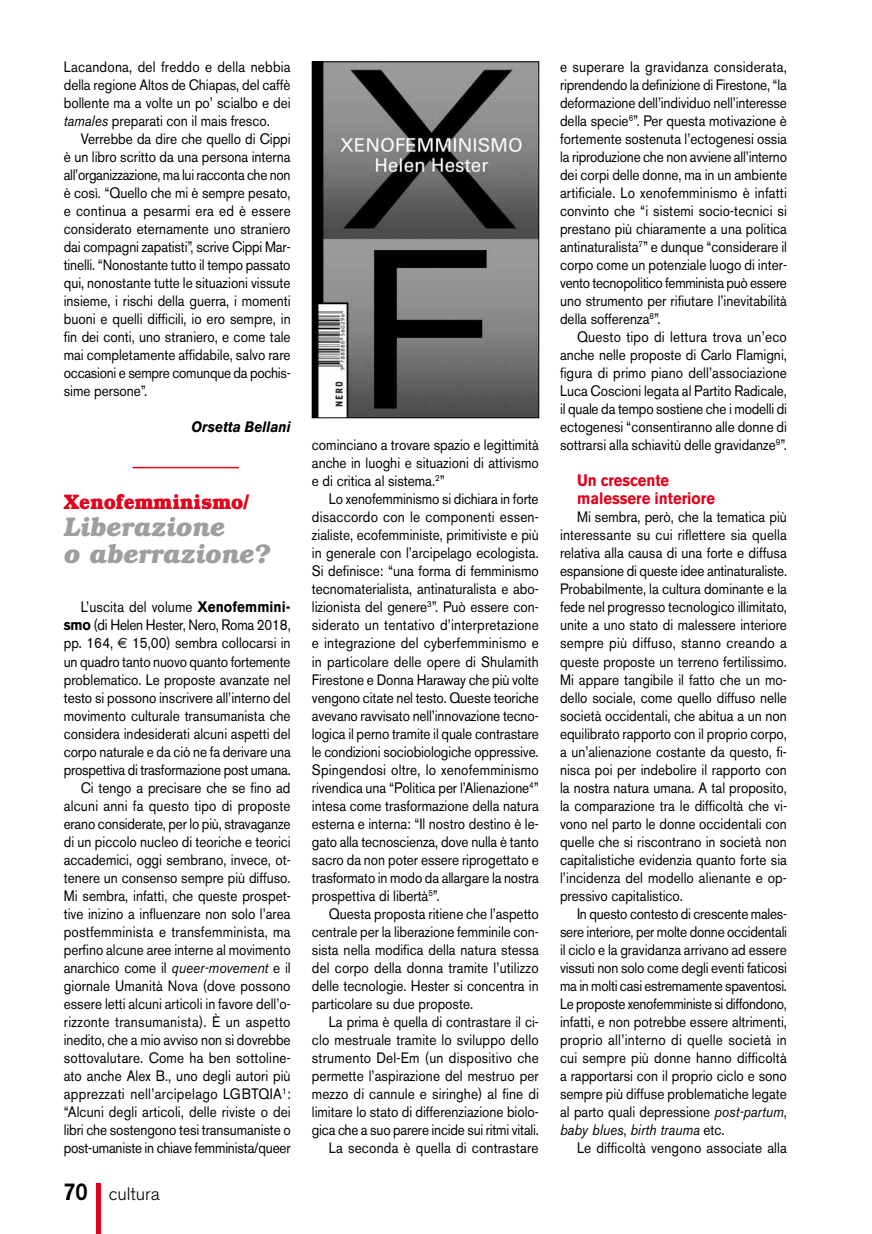
<style>
.page{position:relative;width:872px;height:1234px;background:#fff}
.page>*{position:absolute;margin:0;border:0;box-sizing:border-box;transform-origin:0 0}
.t1{font:italic 700 27px/27px "Bookman";color:#9c9e9f;scale:.91 1}
.t2{font:700 21px "Bookman";color:#e2001a;scale:.95 1}
.t3{font:300 18px "Akzidenz Grotesk BE";color:#000}
.t4{font:700 16.5px/18px "Akzidenz Grotesk BE";color:#e2001a;scale:.9 1}
.t5{font:15px/18px "Akzidenz Grotesk BE";color:#000;text-align:justify;scale:.9 1}
.t6{font:italic 700 15px "Akzidenz Grotesk BE";color:#000;scale:.9 1}
.s1{font-style:italic}
.s2{font-weight:700}
.s3{font-family:"Euro Sans"}
.s4{font-weight:500;font-size:24.15px}
</style>
<div class="page">
<hr style="left:96px;top:1182px;width:4px;height:51px;background:#e2001a">
<hr style="left:133px;top:466px;width:106px;height:2px;background:#e2001a">
<img style="left:314px;top:63px;width:223px;height:353px">
<div style="left:312px;top:61px;width:227px;height:357px;border:1px solid #000"></div>
<p class="t5" style="left:64px;top:58px;width:254px">Lacandona, del freddo e della nebbia della regione Altos de Chiapas, del caffè bollente ma a volte un po’ scialbo e dei <span class="s1">tamales</span> preparati con il mais fresco.</p>
<p class="t5" style="left:64px;top:130px;width:254px;text-indent:17px">Verrebbe da dire che quello di Cippi è un libro scritto da una persona interna all’organizzazione, ma lui racconta che non è così. “Quello che mi è sempre pesato, e continua a pesarmi era ed è essere considerato eternamente uno straniero dai compagni zapatisti”, scrive Cippi Mar&shy;tinelli. “Nonostante tutto il tempo passato qui, nonostante tutte le situazioni vissute insieme, i rischi della guerra, i momenti buoni e quelli difficili, io ero sempre, in fin dei conti, uno straniero, e come tale mai completamente affidabile, salvo rare occasioni e sempre comunque da pochis&shy;sime persone”.</p>
<p class="t6" style="left:192px;top:418px;width:112px">Orsetta Bellani</p>
<h2 class="t2" style="left:64px;top:488px;width:196px">Xenofemminismo/</h2>
<h1 class="t1" style="left:64px;top:512px;width:229px">Liberazione<br>o aberrazione?</h1>
<p class="t5" style="left:64px;top:598px;width:254px;text-align:right">L’uscita del volume <span class="s2">Xenofemmini&shy;smo</span> (di Helen Hester, Nero, Roma 2018, pp. 164, <span class="s3">€</span> 15,00) sembra collocarsi in un quadro tanto nuovo quanto fortemente problematico. Le proposte avanzate nel testo si possono inscrivere all’interno del movimento culturale transumanista che considera indesiderati alcuni aspetti del corpo naturale e da ciò ne fa derivare una prospettiva di trasformazione post umana.<br>Ci tengo a precisare che se fino ad alcuni anni fa questo tipo di proposte erano considerate, per lo più, stravaganze di un piccolo nucleo di teoriche e teorici accademici, oggi sembrano, invece, ot&shy;tenere un consenso sempre più diffuso.<br>Mi sembra, infatti, che queste prospet&shy;tive inizino a influenzare non solo l’area postfemminista e transfemminista, ma perfino alcune aree interne al movimento anarchico come il <span class="s1">queer-movement</span> e il giornale Umanità Nova (dove possono essere letti alcuni articoli in favore dell’o&shy;rizzonte transumanista). È un aspetto inedito, che a mio avviso non si dovrebbe sottovalutare. Come ha ben sottoline&shy;ato anche Alex B., uno degli autori più apprezzati nell’arcipelago LGBTQIA<sup>1</sup>: “Alcuni degli articoli, delle riviste o dei libri che sostengono tesi transumaniste o post-umaniste in chiave femminista/queer</p>
<p class="t3" style="left:64px;top:1183px;width:98px"><span class="s4">70</span> cultura</p>
<p class="t5" style="left:312px;top:436px;width:253px">cominciano a trovare spazio e legittimità anche in luoghi e situazioni di attivismo e di critica al sistema.<sup>2</sup>”</p>
<p class="t5" style="left:312px;top:490px;width:254px;text-indent:17px">Lo xenofemminismo si dichiara in forte disaccordo con le componenti essen&shy;zialiste, ecofemministe, primitiviste e più in generale con l’arcipelago ecologista.<br>Si definisce: “una forma di femminismo tecnomaterialista, antinaturalista e abo&shy;lizionista del genere<sup>3</sup>”. Può essere con&shy;siderato un tentativo d’interpretazione e integrazione del cyberfemminismo e in particolare delle opere di Shulamith Firestone e Donna Haraway che più volte vengono citate nel testo. Queste teoriche avevano ravvisato nell’innovazione tecno&shy;logica il perno tramite il quale contrastare le condizioni sociobiologiche oppressive.<br>Spingendosi oltre, lo xenofemminismo rivendica una “Politica per l’Alienazione<sup>4</sup>” intesa come trasformazione della natura esterna e interna: “Il nostro destino è le&shy;gato alla tecnoscienza, dove nulla è tanto sacro da non poter essere riprogettato e trasformato in modo da allargare la nostra prospettiva di libertà<sup>5</sup>”.</p>
<p class="t5" style="left:312px;top:904px;width:254px;text-indent:17px">Questa proposta ritiene che l’aspetto centrale per la liberazione femminile con&shy;sista nella modifica della natura stessa del corpo della donna tramite l’utilizzo delle tecnologie. Hester si concentra in particolare su due proposte.</p>
<p class="t5" style="left:312px;top:1012px;width:254px;text-align:right">La prima è quella di contrastare il ci&shy;clo mestruale tramite lo sviluppo dello strumento Del-Em (un dispositivo che permette l’aspirazione del mestruo per mezzo di cannule e siringhe) al fine di limitare lo stato di differenziazione biolo&shy;gica che a suo parere incide sui ritmi vitali.<br>La seconda è quella di contrastare</p>
<p class="t5" style="left:560px;top:58px;width:254px">e superare la gravidanza considerata, riprendendo la definizione di Firestone, “la deformazione dell’individuo nell’interesse della specie<sup>6</sup>”. Per questa motivazione è fortemente sostenuta l’ectogenesi ossia la riproduzione che non avviene all’interno dei corpi delle donne, ma in un ambiente artificiale. Lo xenofemminismo è infatti convinto che “i sistemi socio-tecnici si prestano più chiaramente a una politica antinaturalista<sup>7</sup>” e dunque “considerare il corpo come un potenziale luogo di inter&shy;vento tecnopolitico femminista può essere uno strumento per rifiutare l’inevitabilità della sofferenza<sup>8</sup>”.</p>
<p class="t5" style="left:560px;top:328px;width:254px;text-indent:17px">Questo tipo di lettura trova un’eco anche nelle proposte di Carlo Flamigni, figura di primo piano dell’associazione Luca Coscioni legata al Partito Radicale, il quale da tempo sostiene che i modelli di ectogenesi “consentiranno alle donne di sottrarsi alla schiavitù delle gravidanze<sup>9</sup>”.</p>
<p class="t4" style="left:577px;top:471px;width:155px">Un crescente malessere interiore</p>
<p class="t5" style="left:560px;top:508px;width:254px;text-indent:17px">Mi sembra, però, che la tematica più interessante su cui riflettere sia quella relativa alla causa di una forte e diffusa espansione di queste idee antinaturaliste.<br>Probabilmente, la cultura dominante e la fede nel progresso tecnologico illimitato, unite a uno stato di malessere interiore sempre più diffuso, stanno creando a queste proposte un terreno fertilissimo.<br>Mi appare tangibile il fatto che un mo&shy;dello sociale, come quello diffuso nelle società occidentali, che abitua a un non equilibrato rapporto con il proprio corpo, a un’alienazione costante da questo, fi&shy;nisca poi per indebolire il rapporto con la nostra natura umana. A tal proposito, la comparazione tra le difficoltà che vi&shy;vono nel parto le donne occidentali con quelle che si riscontrano in società non capitalistiche evidenzia quanto forte sia l’incidenza del modello alienante e op&shy;pressivo capitalistico.</p>
<p class="t5" style="left:560px;top:904px;width:254px;text-indent:17px">In questo contesto di crescente males&shy;sere interiore, per molte donne occidentali il ciclo e la gravidanza arrivano ad essere vissuti non solo come degli eventi faticosi ma in molti casi estremamente spaventosi.<br>Le proposte xenofemministe si diffondono, infatti, e non potrebbe essere altrimenti, proprio all’interno di quelle società in cui sempre più donne hanno difficoltà a rapportarsi con il proprio ciclo e sono sempre più diffuse problematiche legate al parto quali depressione <span class="s1">post-partum</span>, <span class="s1">baby blues</span>, <span class="s1">birth trauma</span> etc.</p>
<p class="t5" style="left:577px;top:1138px;width:235px">Le difficoltà vengono associate alla</p>
</div>
